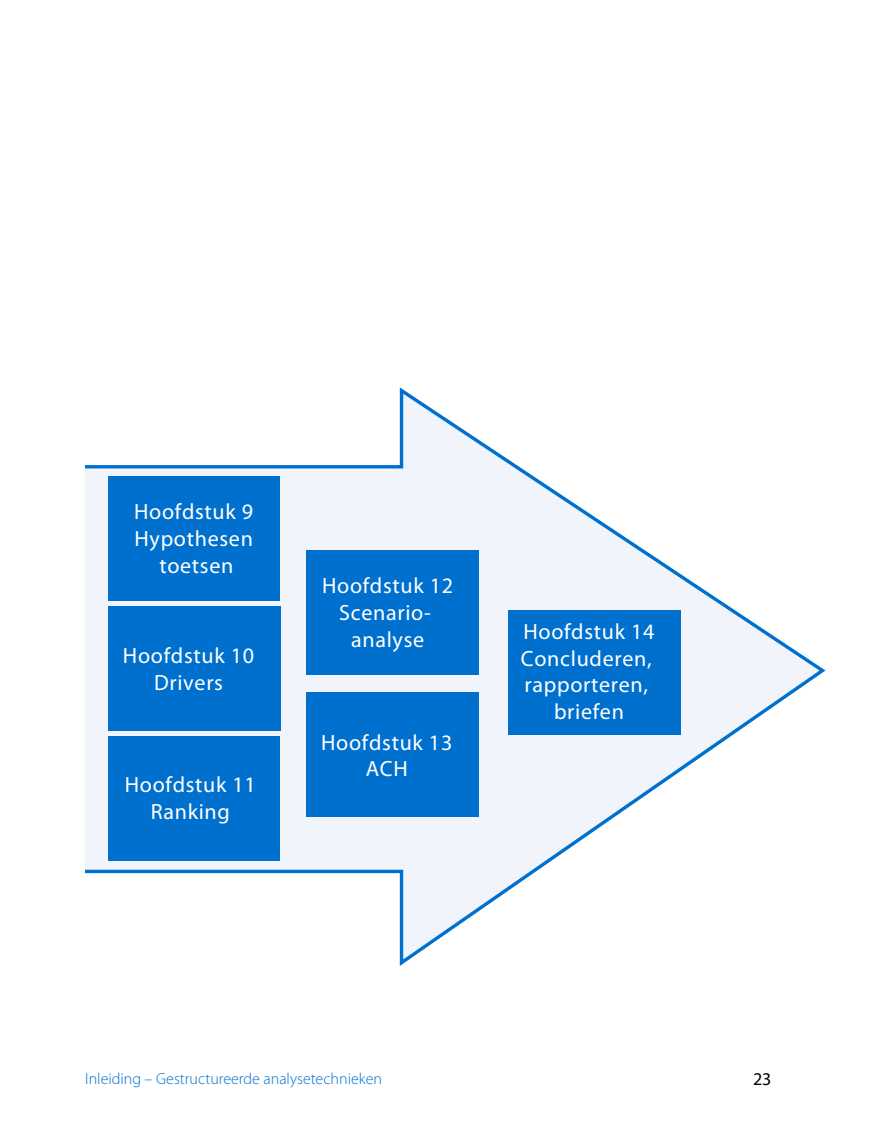
<style>
.page{position:relative;width:885px;height:1134px;background:#fff}
.page>*{position:absolute;margin:0;border:0;box-sizing:border-box;transform-origin:0 0}
.t1{font:22.2px/26.6px "Myriad Pro";letter-spacing:.03em;color:#fff;text-align:center}
.t2{font:18px "Myriad Pro";color:#000}
.t3{font:300 16px "Myriad Pro";color:#0070ce}
</style>
<div class="page">
<svg style="left:85px;top:387px;width:740px;height:579px"></svg>
<div style="left:108px;top:606px;width:173px;height:124px;background:#0070ce"></div>
<div style="left:108px;top:476px;width:172px;height:124px;background:#0070ce"></div>
<div style="left:508px;top:610px;width:172px;height:124px;background:#0070ce"></div>
<div style="left:305px;top:693px;width:173px;height:124px;background:#0070ce"></div>
<div style="left:306px;top:550px;width:173px;height:124px;background:#0070ce"></div>
<div style="left:108px;top:736px;width:172px;height:124px;background:#0070ce"></div>
<p class="t1" style="left:134px;top:498px;width:121px">Hoofdstuk 9<br>Hypothesen toetsen</p>
<p class="t1" style="left:123px;top:642px;width:133px">Hoofdstuk 10<br>Drivers</p>
<p class="t1" style="left:125px;top:771px;width:133px">Hoofdstuk 11<br>Ranking</p>
<p class="t1" style="left:322px;top:572px;width:133px">Hoofdstuk 12<br>Scenario&shy;analyse</p>
<p class="t1" style="left:333px;top:617px;width:133px">Hoofdstuk 14</p>
<p class="t1" style="left:321px;top:729px;width:133px">Hoofdstuk 13<br>ACH</p>
<p class="t1" style="left:521px;top:618px;width:135px">Hoofdstuk 14<br>Concluderen, rapporteren, briefen</p>
<p class="t3" style="left:85px;top:1069px;width:298px">Inleiding – Gestructureerde analysetechnieken</p>
<p class="t2" style="left:753px;top:1068px;width:20px">23</p>
</div>
